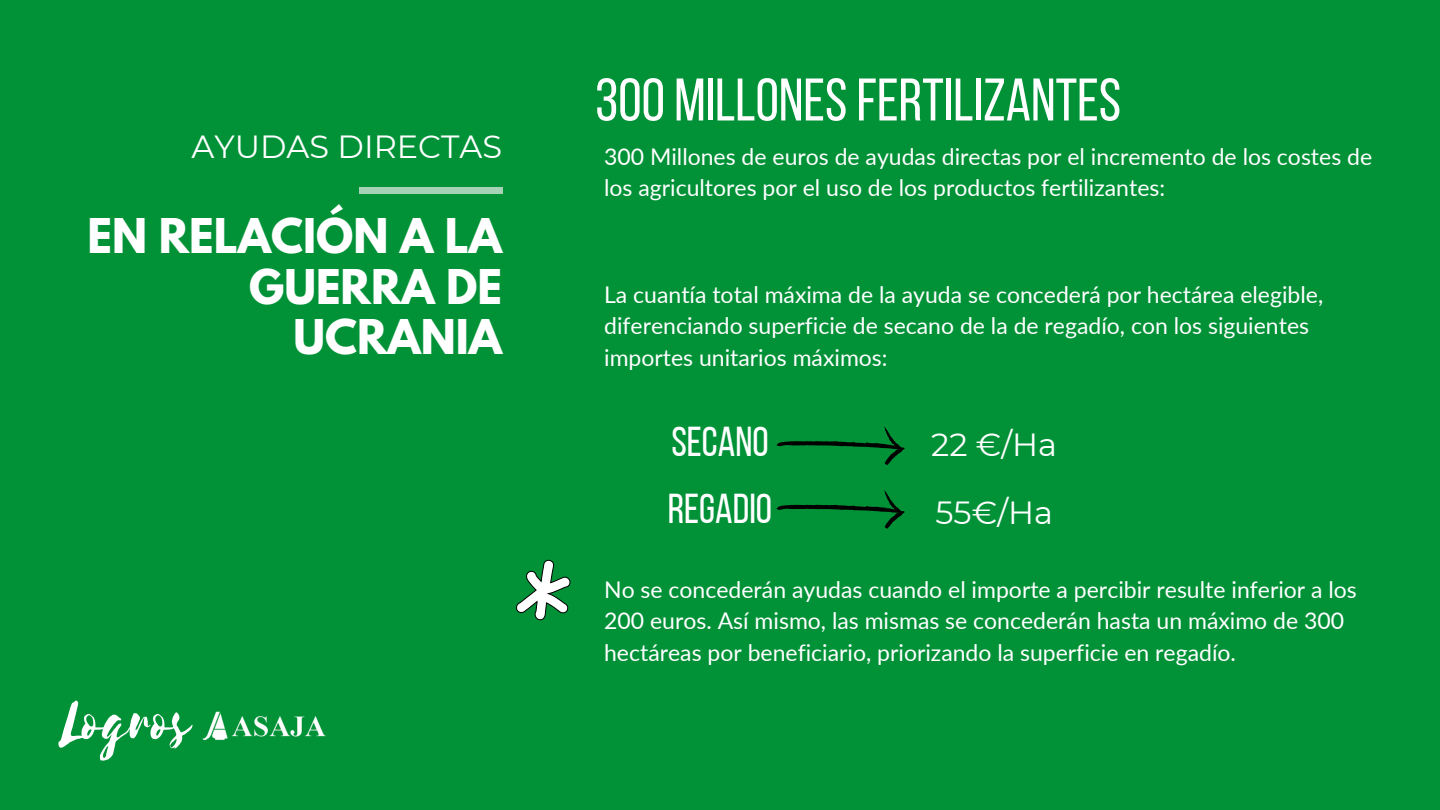
<style>
.page{position:relative;width:1440px;height:810px;background:#019237}
.page>*{position:absolute;margin:0;border:0;box-sizing:border-box;transform-origin:0 0}
.t1{font:65.9px "Selima";color:#fff}
.t2{font:60px "Bebas Neue";color:#fff}
.t3{font:700 42.5px/50.6px "League Spartan";color:#fff;text-align:right}
.t4{font:41.7px "Bebas Neue";color:#fff}
.t5{font:32px/67.7px "Montserrat";color:#fff}
.t6{font:23px/31.5px "Lato";color:#fff}
</style>
<div class="page">
<div style="left:359px;top:188px;width:143px;height:5px;background:#a6d3b5"></div>
<svg style="left:777px;top:426px;width:128px;height:39px"></svg>
<svg style="left:777px;top:490px;width:128px;height:39px"></svg>
<svg style="left:516px;top:560px;width:55px;height:61px"></svg>
<img style="left:202px;top:711px;width:124px;height:29px">
<h3 class="t5" style="left:192px;top:112px;width:312px">AYUDAS DIRECTAS</h3>
<h3 class="t3" style="left:88px;top:216px;width:416px">EN RELACIÓN A LA<br>GUERRA DE<br>UCRANIA</h3>
<h1 class="t1" style="left:62px;top:685px;width:131px">Logros</h1>
<h2 class="t2" style="left:595px;top:75px;width:528px">300 MILLONESFERTILIZANTES</h2>
<p class="t6" style="left:604px;top:140px;width:770px">300 Millones de euros de ayudas directas por el incremento de los costes de los agricultores por el uso de los productos fertilizantes:</p>
<p class="t6" style="left:604px;top:278px;width:721px">La cuantía total máxima de la ayuda se concederá por hectárea elegible, diferenciando superficie de secano de la de regadío, con los siguientes importes unitarios máximos:</p>
<h3 class="t4" style="left:671px;top:424px;width:99px">SECANO</h3>
<h3 class="t4" style="left:668px;top:492px;width:106px">REGADIO</h3>
<h3 class="t5" style="left:931px;top:411px;width:127px">22 €/Ha<br>55€/Ha</h3>
<p class="t6" style="left:604px;top:573px;width:754px">No se concederán ayudas cuando el importe a percibir resulte inferior a los<br>200 euros. Así mismo, las mismas se concederán hasta un máximo de 300 hectáreas por beneficiario, priorizando la superficie en regadío.</p>
</div>
